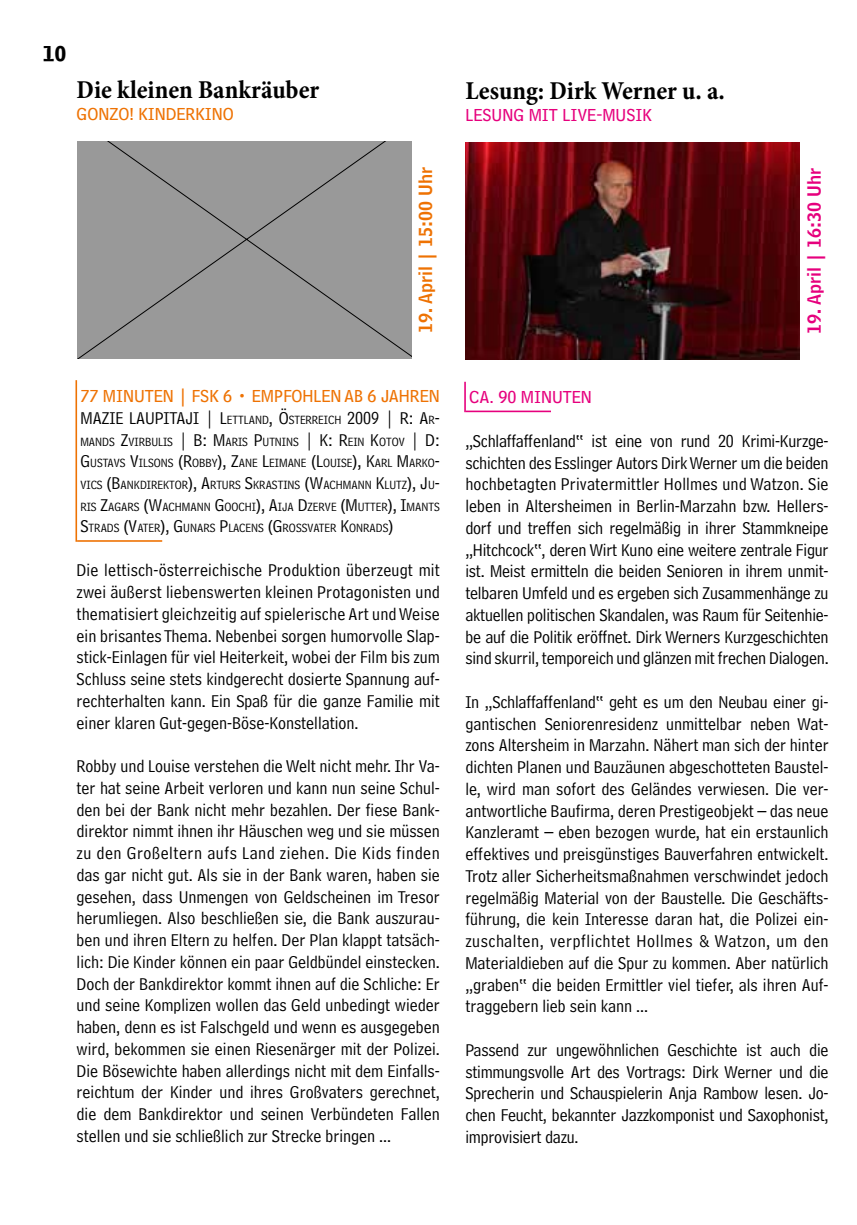
<style>
.page{position:relative;width:857px;height:1225px;background:#fff}
.page>*{position:absolute;margin:0;border:0;box-sizing:border-box;transform-origin:0 0}
.t1{font:700 condensed 26px "Minion Pro";color:#000}
.t2{font:18px/21.8px "Bell Centennial Address";color:#000;text-align:justify}
.t3{font:18px "Bell Centennial Sub Caption";color:#ee7203}
.t4{font:18px "Bell Centennial Sub Caption";color:#e6007d}
.t5{font:18px "Bell Centennial Name And Number";color:#e6007d}
.t6{font:18px "Bell Centennial Name And Number";color:#ee7203}
.t7{font:18px "Bell Centennial Bold Listing";color:#000}
.t8{font:12.6px/21.8px "Bell Centennial Address";color:#000;text-align:justify}
.s1{font-family:"Bell Centennial Address"}
.s2{font-size:18px}
</style>
<div class="page">
<hr style="left:464px;top:382px;width:1px;height:30px;background:#e6007d">
<img style="left:465px;top:142px;width:334px;height:218px">
<hr style="left:465px;top:410px;width:85px;height:2px;background:#e6007d">
<hr style="left:75px;top:380px;width:2px;height:162px;background:#ee7203">
<div style="left:77px;top:141px;width:334px;height:217px;background:#999"></div>
<hr style="left:77px;top:540px;width:85px;height:2px;background:#ee7203">
<p class="t7" style="left:43px;top:41px;width:26px">10</p>
<h1 class="t1" style="left:77px;top:72px;width:244px">Die kleinen Bankräuber</h1>
<p class="t3" style="left:77px;top:103px;width:158px">GONZO! KINDERKINO</p>
<p class="t6" style="left:414px;top:333px;width:168px;rotate:-90deg">19. April | 15:00 Uhr</p>
<p class="t3" style="left:80px;top:385px;width:361px">77 MINUTEN | FSK 6 <span class="s1">•</span> EMPFOHLEN AB 6 JAHREN</p>
<p class="t8" style="left:80px;top:409px;width:361px"><span class="s2">MAZIE LAUPITAJI</span> <span class="s2">| L</span>ETTLAND<span class="s2">, Ö</span>STERREICH <span class="s2">2009 | R: A</span>R<span class="s2">-</span>MANDS <span class="s2">Z</span>VIRBULIS <span class="s2">| B: M</span>ARIS <span class="s2">P</span>UTNINS <span class="s2">| K: R</span>EIN <span class="s2">K</span>OTOV <span class="s2">| D:<br>G</span>USTAVS <span class="s2">V</span>ILSONS <span class="s2">(R</span>OBBY<span class="s2">), Z</span>ANE <span class="s2">L</span>EIMANE <span class="s2">(L</span>OUISE<span class="s2">), K</span>ARL <span class="s2">M</span>ARKO<span class="s2">-</span>VICS <span class="s2">(B</span>ANKDIREKTOR<span class="s2">), A</span>RTURS <span class="s2">S</span>KRASTINS <span class="s2">(W</span>ACHMANN <span class="s2">K</span>LUTZ<span class="s2">), J</span>U<span class="s2">-</span>RIS <span class="s2">Z</span>AGARS <span class="s2">(W</span>ACHMANN <span class="s2">G</span>OOCHI<span class="s2">), A</span>IJA <span class="s2">D</span>ZERVE <span class="s2">(M</span> UTTER<span class="s2">), I</span>MANTS <span class="s2">S</span>TRADS <span class="s2">(V</span>ATER<span class="s2">), G</span>UNARS <span class="s2">P</span>LACENS <span class="s2">(G</span>ROSSVATER <span class="s2">K</span>ONRADS<span class="s2">)</span></p>
<p class="t2" style="left:77px;top:559px;width:364px">Die lettisch-österreichische Produktion überzeugt mit zwei äußerst liebenswerten kleinen Protagonisten und thematisiert gleichzeitig auf spielerische Art und Weise ein brisantes Thema. Nebenbei sorgen humorvolle Slap&shy;stick-Einlagen für viel Heiterkeit, wobei der Film bis zum Schluss seine stets kindgerecht dosierte Spannung auf&shy;rechterhalten kann. Ein Spaß für die ganze Familie mit einer klaren Gut-gegen-Böse-Konstellation.</p>
<p class="t2" style="left:77px;top:755px;width:364px">Robby und Louise verstehen die Welt nicht mehr. Ihr Va&shy;ter hat seine Arbeit verloren und kann nun seine Schul&shy;den bei der Bank nicht mehr bezahlen. Der fiese Bank&shy;direktor nimmt ihnen ihr Häuschen weg und sie müssen zu den Großeltern aufs Land ziehen. Die Kids finden das gar nicht gut. Als sie in der Bank waren, haben sie gesehen, dass Unmengen von Geldscheinen im Tresor herumliegen. Also beschließen sie, die Bank auszurau&shy;ben und ihren Eltern zu helfen. Der Plan klappt tatsäch&shy;lich: Die Kinder können ein paar Geldbündel einstecken.<br>Doch der Bankdirektor kommt ihnen auf die Schliche: Er und seine Komplizen wollen das Geld unbedingt wieder haben, denn es ist Falschgeld und wenn es ausgegeben wird, bekommen sie einen Riesenärger mit der Polizei.<br>Die Bösewichte haben allerdings nicht mit dem Einfalls&shy;reichtum der Kinder und ihres Großvaters gerechnet, die dem Bankdirektor und seinen Verbündeten Fallen stellen und sie schließlich zur Strecke bringen ...</p>
<h1 class="t1" style="left:465px;top:73px;width:261px">Lesung: Dirk Werner u. a.</h1>
<p class="t4" style="left:465px;top:104px;width:188px">LESUNG MIT LIVE-MUSIK</p>
<p class="t4" style="left:469px;top:386px;width:124px">CA. 90 MINUTEN</p>
<p class="t5" style="left:802px;top:334px;width:168px;rotate:-90deg">19. April | 16:30 Uhr</p>
<p class="t2" style="left:465px;top:430px;width:364px">„Schlaffaffenland“ ist eine von rund 20 Krimi-Kurzge&shy;schichten des Esslinger Autors Dirk Werner um die beiden hochbetagten Privatermittler Hollmes und Watzon. Sie leben in Altersheimen in Berlin-Marzahn bzw. Hellers&shy;dorf und treffen sich regelmäßig in ihrer Stammkneipe „Hitchcock“, deren Wirt Kuno eine weitere zentrale Figur ist. Meist ermitteln die beiden Senioren in ihrem unmit&shy;telbaren Umfeld und es ergeben sich Zusammenhänge zu aktuellen politischen Skandalen, was Raum für Seitenhie&shy;be auf die Politik eröffnet. Dirk Werners Kurzgeschichten sind skurril, temporeich und glänzen mit frechen Dialogen.</p>
<p class="t2" style="left:465px;top:691px;width:364px">In „Schlaffaffenland“ geht es um den Neubau einer gi&shy;gantischen Seniorenresidenz unmittelbar neben Wat&shy;zons Altersheim in Marzahn. Nähert man sich der hinter dichten Planen und Bauzäunen abgeschotteten Baustel&shy;le, wird man sofort des Geländes verwiesen. Die ver&shy;antwortliche Baufirma, deren Prestigeobjekt – das neue Kanzleramt – eben bezogen wurde, hat ein erstaunlich effektives und preisgünstiges Bauverfahren entwickelt.<br>Trotz aller Sicherheitsmaßnahmen verschwindet jedoch regelmäßig Material von der Baustelle. Die Geschäfts&shy;führung, die kein Interesse daran hat, die Polizei ein&shy;zuschalten, verpflichtet Hollmes &amp; Watzon, um den Materialdieben auf die Spur zu kommen. Aber natürlich „graben“ die beiden Ermittler viel tiefer, als ihren Auf&shy;traggebern lieb sein kann ...</p>
<p class="t2" style="left:465px;top:1039px;width:364px">Passend zur ungewöhnlichen Geschichte ist auch die stimmungsvolle Art des Vortrags: Dirk Werner und die Sprecherin und Schauspielerin Anja Rambow lesen. Jo&shy;chen Feucht, bekannter Jazzkomponist und Saxophonist, improvisiert dazu.</p>
</div>
